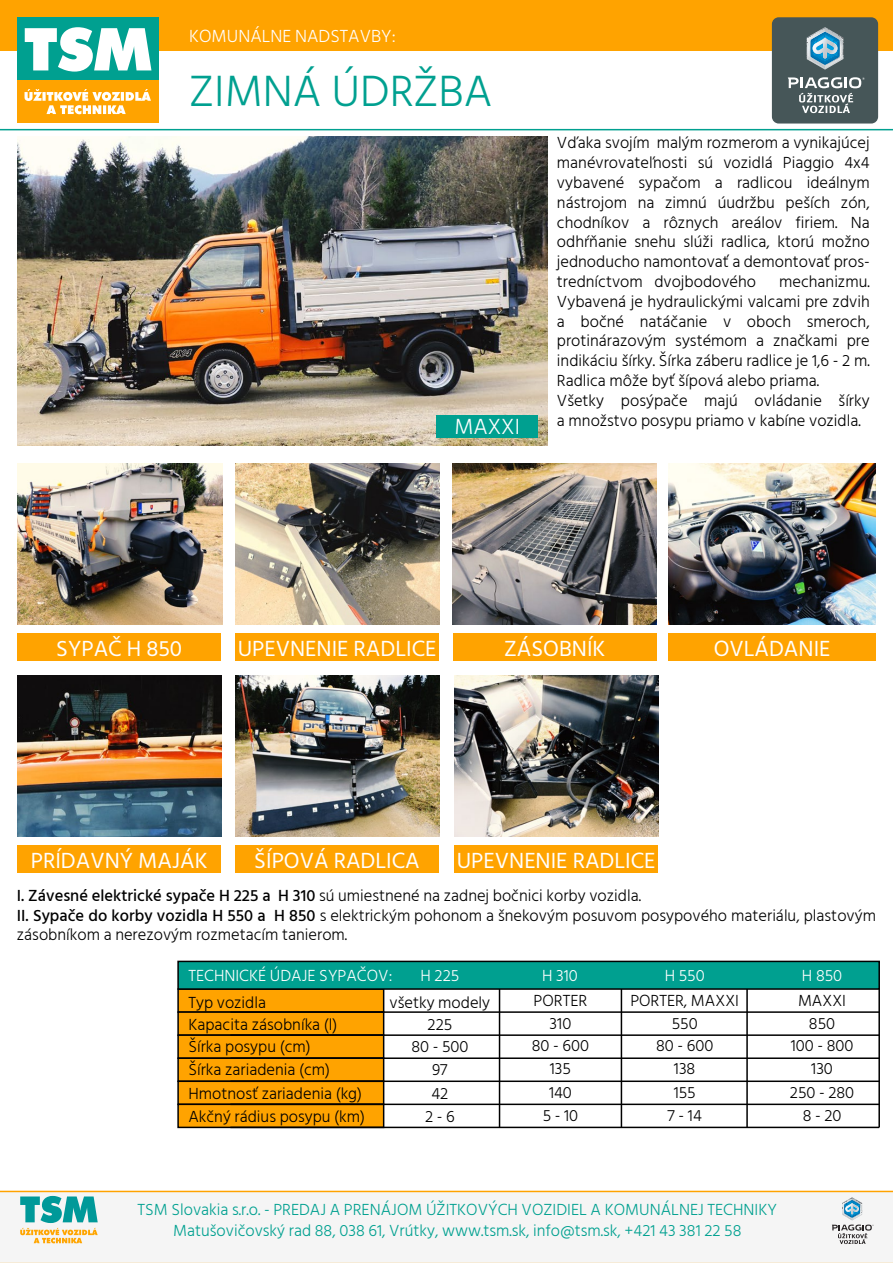
<style>
.page{position:relative;width:893px;height:1263px;background:#fff}
.page>*{position:absolute;margin:0;border:0;box-sizing:border-box;transform-origin:0 0}
.t1{font:300 45px "Hind Siliguri";color:#00a090}
.t2{font:22.5px "Hind Siliguri";color:#fff}
.t3{font:300 22.5px "Hind Siliguri";color:#fff}
.t4{font:300 18px "Hind Siliguri";color:#fff}
.t5{font:300 16.5px/19.8px "Hind Siliguri";color:#000;text-align:center}
.t6{font:300 16.5px "Hind Siliguri";color:#00a090}
.t7{font:300 16.5px "Hind Siliguri";color:#fff}
.s1{font-weight:500}
</style>
<div class="page">
<hr style="left:0;top:129px;width:893px;height:1px;background:#00a090">
<div style="left:17px;top:633px;width:204px;height:28px;background:#ffa300"></div>
<div style="left:235px;top:633px;width:204px;height:28px;background:#ffa300"></div>
<div style="left:453px;top:633px;width:204px;height:28px;background:#ffa300"></div>
<div style="left:668px;top:633px;width:208px;height:28px;background:#ffa300"></div>
<div style="left:0;top:1191px;width:893px;height:72px;background:#f5f5f5"></div>
<div style="left:0;top:0;width:893px;height:50px;background:#ffa300"></div>
<div style="left:17px;top:17px;width:142px;height:68px;background:#00a090"></div>
<svg style="left:25px;top:27px;width:126px;height:45px"></svg>
<div style="left:17px;top:80px;width:142px;height:43px;background:#ffa300"></div>
<svg style="left:25px;top:89px;width:126px;height:25px"></svg>
<svg style="left:20px;top:1196px;width:78px;height:47px"></svg>
<img style="left:18px;top:463px;width:204px;height:162px">
<div style="left:17px;top:845px;width:204px;height:28px;background:#ffa300"></div>
<img style="left:235px;top:463px;width:205px;height:162px">
<div style="left:454px;top:845px;width:204px;height:28px;background:#ffa300"></div>
<img style="left:454px;top:675px;width:205px;height:162px">
<div style="left:235px;top:845px;width:204px;height:28px;background:#ffa300"></div>
<img style="left:235px;top:675px;width:205px;height:162px">
<img style="left:453px;top:463px;width:204px;height:162px">
<img style="left:668px;top:463px;width:208px;height:162px">
<div style="left:177px;top:988px;width:207px;height:25px;background:#ffa300"></div>
<div style="left:177px;top:1011px;width:207px;height:25px;background:#ffa300;border:2px solid #000"></div>
<div style="left:177px;top:1034px;width:207px;height:25px;background:#ffa300;border:2px solid #000"></div>
<div style="left:177px;top:1057px;width:207px;height:25px;background:#ffa300;border:2px solid #000"></div>
<div style="left:177px;top:1080px;width:207px;height:25px;background:#ffa300;border:2px solid #000"></div>
<div style="left:177px;top:961px;width:703px;height:29px;background:#00a090;border:2px solid #000"></div>
<div style="left:177px;top:1103px;width:207px;height:25px;background:#ffa300;border:2px solid #000"></div>
<hr style="left:499px;top:989px;width:1px;height:138px;background:#000">
<hr style="left:621px;top:989px;width:1px;height:138px;background:#000">
<hr style="left:746px;top:989px;width:2px;height:138px;background:#000">
<hr style="left:878px;top:989px;width:2px;height:138px;background:#000">
<hr style="left:230px;top:1011px;width:649px;height:2px;background:#000">
<hr style="left:230px;top:1034px;width:649px;height:2px;background:#000">
<hr style="left:230px;top:1057px;width:649px;height:2px;background:#000">
<hr style="left:230px;top:1080px;width:649px;height:2px;background:#000">
<hr style="left:230px;top:1103px;width:649px;height:2px;background:#000">
<hr style="left:230px;top:1127px;width:649px;height:1px;background:#000">
<img style="left:17px;top:137px;width:530px;height:309px">
<img style="left:18px;top:675px;width:203px;height:162px">
<div style="left:436px;top:415px;width:102px;height:23px;background:#00a090"></div>
<div style="left:772px;top:17px;width:106px;height:107px;background:#465658;border-radius:7px"></div>
<svg style="left:807px;top:27px;width:36px;height:43px"></svg>
<svg style="left:788px;top:77px;width:76px;height:36px"></svg>
<svg style="left:832px;top:1197px;width:41px;height:47px"></svg>
<p class="t4" style="left:189px;top:25px;width:208px">KOMUNÁLNE NADSTAVBY:</p>
<h1 class="t1" style="left:189px;top:64px;width:305px">ZIMNÁ ÚDRŽBA</h1>
<h2 class="t3" style="left:454px;top:413px;width:67px">MAXXI</h2>
<p class="t5" style="left:557px;top:133px;width:314px;text-align:justify">Vďaka svojím malým rozmerom a vynikajúcej manévrovateľnosti sú vozidlá Piaggio 4x4 vybavené sypačom a radlicou ideálnym nástrojom na zimnú úudržbu peších zón, chodníkov a rôznych areálov firiem. Na odhŕňanie snehu slúži radlica, ktorú možno jednoducho namontovať a demontovať pros&shy;tredníctvom dvojbodového</p>
<p class="t5" style="left:557px;top:271px;width:314px;text-align:left;text-indent:222px">mechanizmu.<br>Vybavená je hydraulickými valcami pre zdvih a bočné natáčanie v oboch smeroch, protinárazovým systémom a značkami pre indikáciu šírky. Šírka záberu radlice je 1,6 - 2 m.<br>Radlica môže byť šípová alebo priama.<br>Všetky posýpače majú ovládanie šírky a množstvo posypu priamo v kabíne vozidla.</p>
<h2 class="t2" style="left:56px;top:633px;width:127px">SYPAČ H 850</h2>
<h2 class="t2" style="left:238px;top:633px;width:200px">UPEVNENIE RADLICE</h2>
<h2 class="t2" style="left:504px;top:633px;width:103px">ZÁSOBNÍK</h2>
<h2 class="t2" style="left:714px;top:633px;width:118px">OVLÁDANIE</h2>
<h2 class="t2" style="left:31px;top:845px;width:178px">PRÍDAVNÝ MAJÁK</h2>
<h2 class="t2" style="left:254px;top:845px;width:167px">ŠÍPOVÁ RADLICA</h2>
<h2 class="t2" style="left:457px;top:845px;width:200px">UPEVNENIE RADLICE</h2>
<p class="t5" style="left:17px;top:885px;width:861px;text-align:left"><span class="s1">I. Závesné elektrické sypače H 225 a H 310</span> sú umiestnené na zadnej bočnici korby vozidla.<br><span class="s1">II. Sypače do korby vozidla H 550 a H 850</span> s elektrickým pohonom a šnekovým posuvom posypového materiálu, plastovým zásobníkom a nerezovým rozmetacím tanierom.</p>
<p class="t7" style="left:188px;top:966px;width:205px">TECHNICKÉ ÚDAJE SYPAČOV:</p>
<p class="t7" style="left:420px;top:966px;width:40px">H 225</p>
<p class="t7" style="left:542px;top:966px;width:37px">H 310</p>
<p class="t7" style="left:665px;top:966px;width:41px">H 550</p>
<p class="t7" style="left:802px;top:966px;width:42px">H 850</p>
<p class="t5" style="left:390px;top:992px;width:102px">všetky modely</p>
<p class="t5" style="left:630px;top:991px;width:110px">PORTER, MAXXI</p>
<p class="t5" style="left:428px;top:1014px;width:26px">225</p>
<p class="t5" style="left:550px;top:1013px;width:23px">310</p>
<p class="t5" style="left:672px;top:1013px;width:27px">550</p>
<p class="t5" style="left:411px;top:1035px;width:59px;line-height:23px">80 - 500<br>97</p>
<p class="t5" style="left:534px;top:991px;width:55px">PORTER</p>
<p class="t5" style="left:532px;top:1034px;width:59px;line-height:23px">80 - 600<br>135</p>
<p class="t5" style="left:656px;top:1034px;width:59px;line-height:23px">80 - 600<br>138</p>
<p class="t5" style="left:791px;top:989px;width:64px;line-height:22.5px">MAXXI<br>850<br>100 - 800<br>130</p>
<p class="t5" style="left:188px;top:990px;width:178px;line-height:22.8px;text-align:left">Typ vozidla<br>Kapacita zásobníka (l)<br>Šírka posypu (cm)<br>Šírka zariadenia (cm)<br>Hmotnosť zariadenia (kg)<br>Akčný rádius posypu (km)</p>
<p class="t5" style="left:431px;top:1083px;width:18px">42</p>
<p class="t5" style="left:549px;top:1082px;width:24px">140</p>
<p class="t5" style="left:674px;top:1082px;width:23px">155</p>
<p class="t5" style="left:790px;top:1082px;width:66px">250 - 280</p>
<p class="t5" style="left:425px;top:1106px;width:31px">2 - 6</p>
<p class="t5" style="left:543px;top:1105px;width:37px">5 - 10</p>
<p class="t5" style="left:668px;top:1105px;width:36px">7 - 14</p>
<p class="t5" style="left:803px;top:1105px;width:40px">8 - 20</p>
<p class="t6" style="left:137px;top:1200px;width:641px">TSM Slovakia s.r.o. - PREDAJ A PRENÁJOM ÚŽITKOVÝCH VOZIDIEL A KOMUNÁLNEJ TECHNIKY</p>
<p class="t6" style="left:173px;top:1221px;width:570px">Matušovičovský rad 88, 038 61, Vrútky, www.tsm.sk, info@tsm.sk, +421 43 381 22 58</p>
</div>
